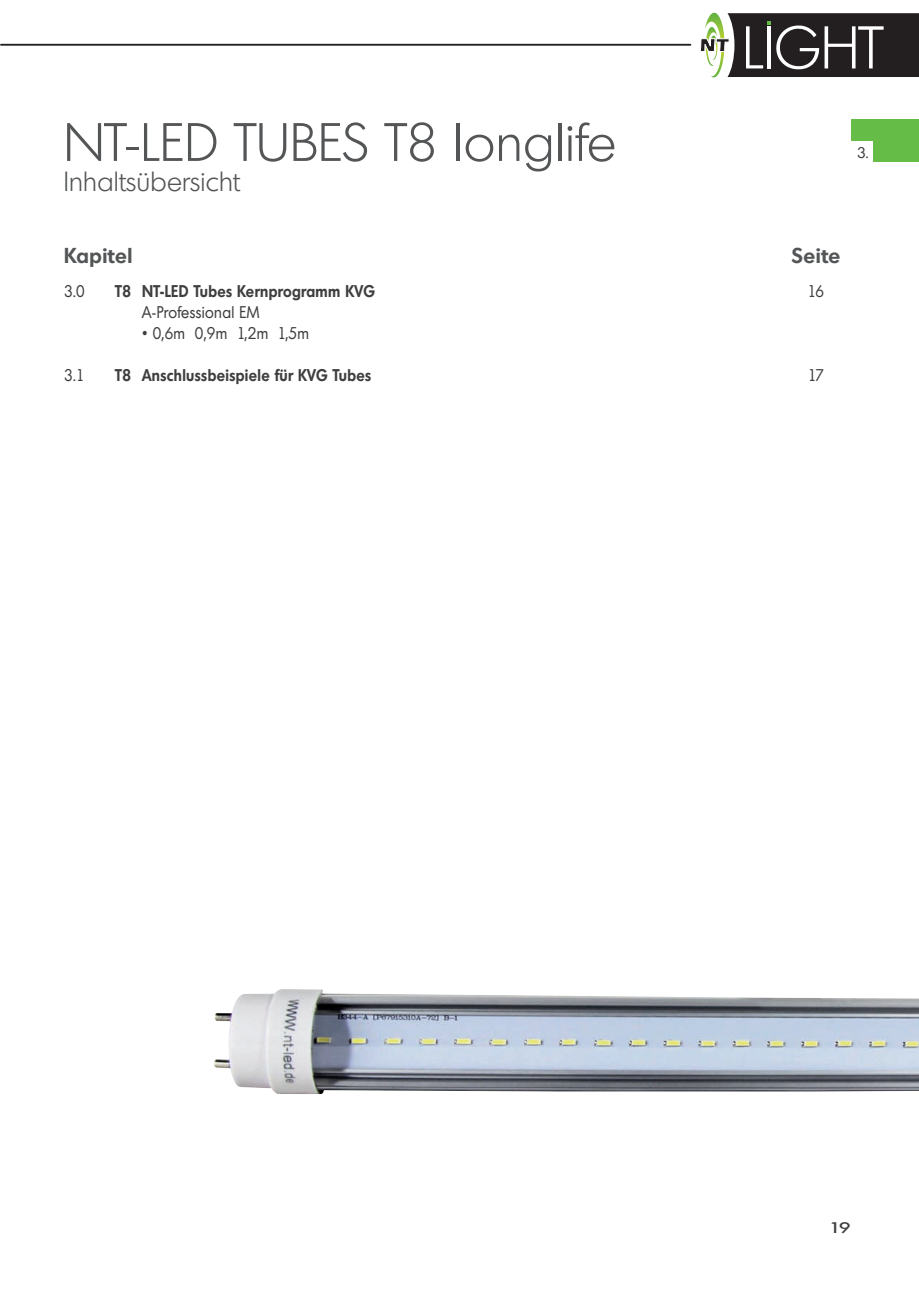
<style>
.page{position:relative;width:919px;height:1289px;background:#fff}
.page>*{position:absolute;margin:0;border:0;box-sizing:border-box;transform-origin:0 0}
.t1{font:300 52.5px "Montreal";letter-spacing:.01em;color:#545557}
.t2{font:300 27px "Montreal";letter-spacing:.01em;color:#545557}
.t3{font:600 21px "Montreal";letter-spacing:.025em;color:#545557}
.t4{font:600 16.5px "Montreal";letter-spacing:.025em;color:#3e3e3f;scale:.9 1}
.t5{font:16.5px "Montreal";letter-spacing:.025em;color:#3e3e3f;scale:.9 1}
.t6{font:500 15.3px "Futura BQ";color:#3e3e3f;scale:1.38 1}
.t7{font:15px "Montreal";color:#3e3e3f}
</style>
<div class="page">
<div style="left:851px;top:119px;width:42px;height:43px;background:#65bc46"></div>
<div style="left:850px;top:141px;width:22px;height:22px;background:#fff"></div>
<img style="left:214px;top:989px;width:704px;height:105px">
<svg style="left:700px;top:13px;width:218px;height:64px"></svg>
<hr style="left:1px;top:44px;width:689px;height:2px;background:#231f20">
<div style="left:888px;top:119px;width:30px;height:43px;background:#65bc46"></div>
<h1 class="t1" style="left:64px;top:112px;width:553px">NT-LED TUBES T8 longlife</h1>
<h2 class="t2" style="left:64px;top:166px;width:177px">Inhaltsübersicht</h2>
<p class="t7" style="left:857px;top:143px;width:13px">3.</p>
<p class="t3" style="left:64px;top:243px;width:70px">Kapitel</p>
<p class="t3" style="left:791px;top:243px;width:50px">Seite</p>
<p class="t5" style="left:64px;top:280px;width:24px">3.0</p>
<p class="t4" style="left:115px;top:280px;width:290px">T8 NT-LED Tubes Kernprogramm KVG</p>
<p class="t5" style="left:807px;top:280px;width:19px">16</p>
<p class="t5" style="left:142px;top:301px;width:132px">A-Professional EM</p>
<p class="t5" style="left:142px;top:322px;width:187px">• 0,6m 0,9m 1,2m 1,5m</p>
<p class="t5" style="left:64px;top:364px;width:24px">3.1</p>
<p class="t4" style="left:115px;top:364px;width:286px">T8 Anschlussbeispiele für KVG Tubes</p>
<p class="t5" style="left:808px;top:364px;width:19px">17</p>
<p class="t6" style="left:829px;top:1218px;width:17px">19</p>
</div>
